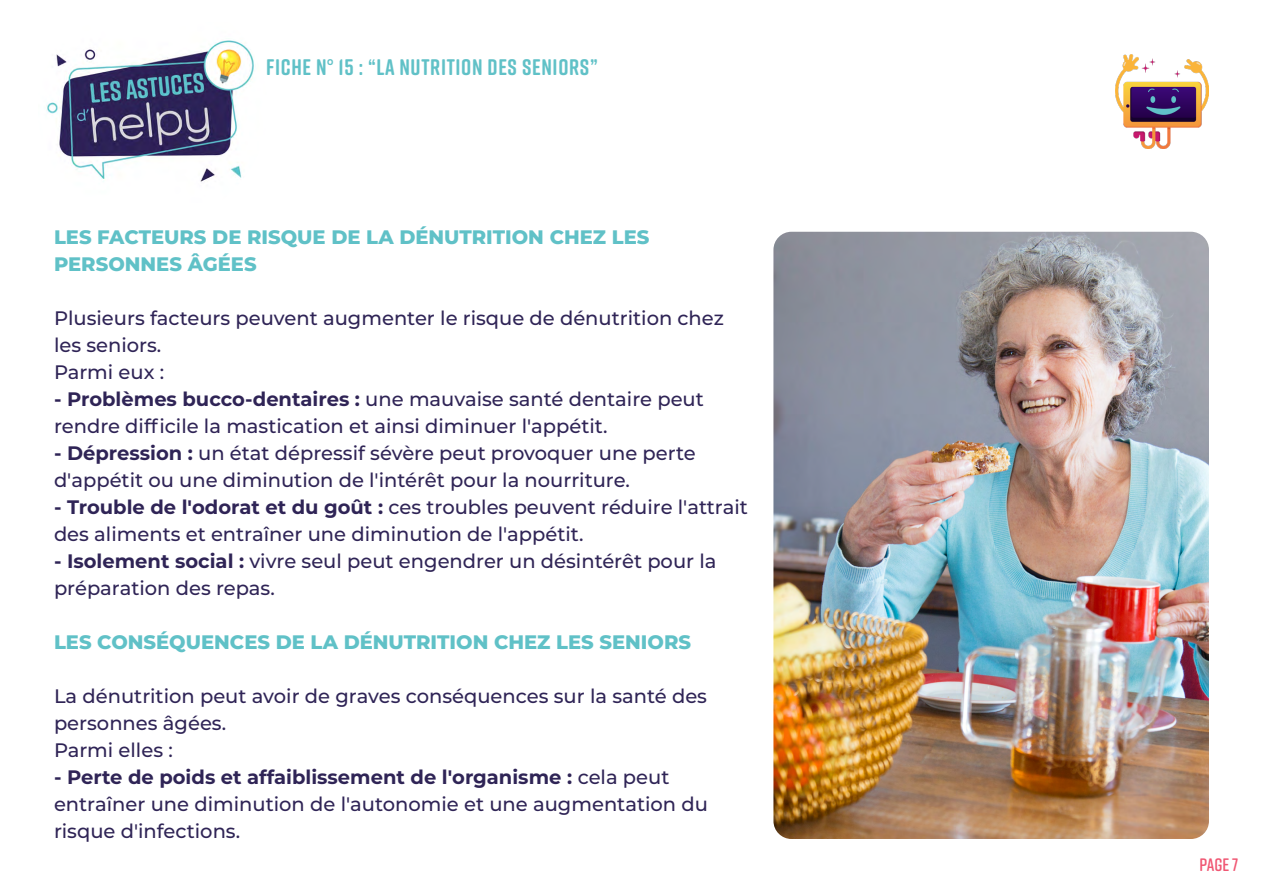
<style>
.page{position:relative;width:1263px;height:893px;background:#fff}
.page>*{position:absolute;margin:0;border:0;box-sizing:border-box;transform-origin:0 0}
.t1{font:700 22.5px "Rift Soft";letter-spacing:.03em;color:#60c1c7}
.t2{font:500 19.5px/27px "Montserrat";color:#2f2456}
.t3{font:800 19.5px/27px "Montserrat";color:#60c1c7}
.t4{font:600 18px "Rift Soft";color:#f05773}
.s1{font-weight:700}
</style>
<div class="page">
<img style="left:1116px;top:54px;width:93px;height:94px">
<img style="left:46px;top:40px;width:208px;height:142px">
<img style="left:773px;top:232px;width:436px;height:607px">
<p class="t1" style="left:266px;top:51px;width:333px">FICHE N° 15 : “LA NUTRITION DES SENIORS”</p>
<p class="t3" style="left:54px;top:223px;width:597px">LES FACTEURS DE RISQUE DE LA DÉNUTRITION CHEZ LES<br>PERSONNES ÂGÉES</p>
<p class="t2" style="left:54px;top:304px;width:671px">Plusieurs facteurs peuvent augmenter le risque de dénutrition chez les seniors.<br>Parmi eux :</p>
<p class="t2" style="left:54px;top:385px;width:651px"><span class="s1">- Problèmes bucco-dentaires :</span> une mauvaise santé dentaire peut rendre difficile la mastication et ainsi diminuer l'appétit.</p>
<p class="t2" style="left:54px;top:439px;width:643px"><span class="s1">- Dépression :</span> un état dépressif sévère peut provoquer une perte d'appétit ou une diminution de l'intérêt pour la nourriture.</p>
<p class="t2" style="left:54px;top:493px;width:695px"><span class="s1">- Trouble de l'odorat et du goût :</span> ces troubles peuvent réduire l'attrait des aliments et entraîner une diminution de l'appétit.</p>
<p class="t2" style="left:54px;top:547px;width:664px"><span class="s1">- Isolement social :</span> vivre seul peut engendrer un désintérêt pour la préparation des repas.</p>
<p class="t3" style="left:54px;top:628px;width:639px">LES CONSÉQUENCES DE LA DÉNUTRITION CHEZ LES SENIORS</p>
<p class="t2" style="left:54px;top:682px;width:654px">La dénutrition peut avoir de graves conséquences sur la santé des personnes âgées.<br>Parmi elles :</p>
<p class="t2" style="left:54px;top:763px;width:655px"><span class="s1">- Perte de poids et affaiblissement de l'organisme :</span> cela peut entraîner une diminution de l'autonomie et une augmentation du risque d'infections.</p>
<p class="t4" style="left:1199px;top:852px;width:40px">Page 7</p>
</div>
